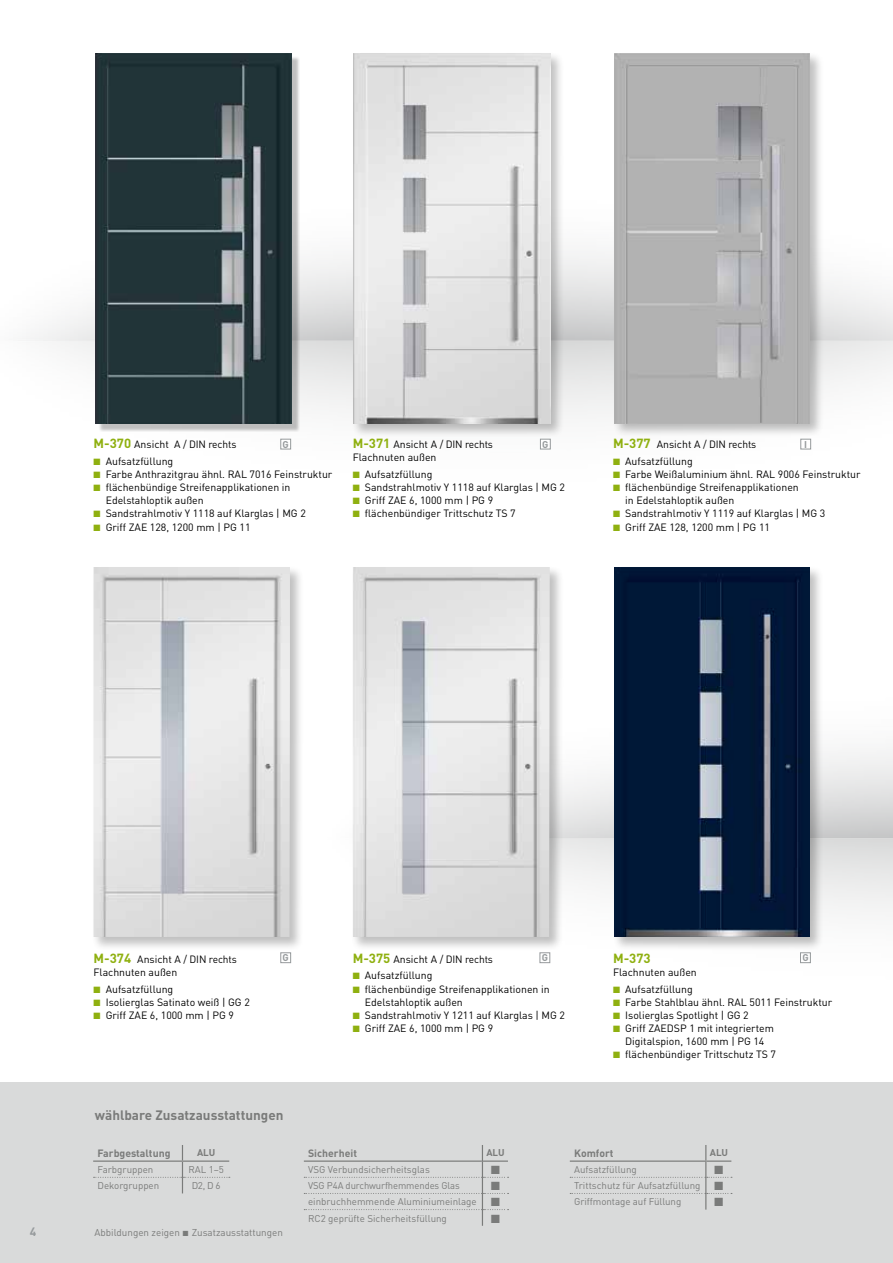
<style>
.page{position:relative;width:893px;height:1263px;background:#fff}
.page>*{position:absolute;margin:0;border:0;box-sizing:border-box;transform-origin:0 0}
.t1{font:700 13.5px "DIN Pro";color:#7a7b7a}
.t2{font:700 13.2px "DIN Pro";color:#8fb010}
.t3{font:12px "European Pi Three";color:#7a7b7a}
.t4{font:700 12px "DIN Pro";color:#969a9c}
.t5{font:10.5px/13.2px "DIN Pro";color:#000}
.t6{font:700 10.5px "DIN Pro";color:#7a7b7a}
.t7{font:9.9px "DIN Pro";color:#7a7b7a}
.t8{font:9.75px/16.4px "DIN Pro";color:#7a7b7a}
.t9{font:700 9.75px "DIN Pro";letter-spacing:-.005em;color:#7a7b7a}
.t10{font:700 9.75px "DIN Pro";color:#969a9c}
.s1{font-weight:700;font-size:13.2px;color:#8fb010}
.s2{color:#8fb010}
.s3{font-family:"European Pi Three";font-size:7.5px}
.s4{font-family:"European Pi Three";font-size:12px}
</style>
<div class="page">
<svg style="left:26px;top:251px;width:867px;height:90px"></svg>
<svg style="left:56px;top:341px;width:837px;height:109px"></svg>
<svg style="left:564px;top:749px;width:329px;height:89px"></svg>
<svg style="left:539px;top:838px;width:354px;height:126px"></svg>
<div style="left:91px;top:565px;width:213px;height:386px;background:#000;opacity:.25"></div>
<img style="left:94px;top:567px;width:196px;height:370px">
<div style="left:351px;top:565px;width:213px;height:386px;background:#000;opacity:.25"></div>
<img style="left:353px;top:567px;width:197px;height:370px">
<div style="left:352px;top:51px;width:212px;height:387px;background:#000;opacity:.25"></div>
<img style="left:354px;top:53px;width:196px;height:371px">
<div style="left:612px;top:51px;width:212px;height:387px;background:#000;opacity:.25"></div>
<img style="left:614px;top:53px;width:196px;height:370px">
<div style="left:612px;top:565px;width:212px;height:386px;background:#000;opacity:.25"></div>
<img style="left:614px;top:567px;width:196px;height:370px">
<div style="left:540px;top:439px;width:10px;height:10px;background:#fff"></div>
<div style="left:540px;top:439px;width:10px;height:10px;border:1px solid #969a9c"></div>
<div style="left:800px;top:953px;width:10px;height:10px;background:#fff"></div>
<div style="left:800px;top:952px;width:11px;height:11px;border:1px solid #969a9c"></div>
<div style="left:281px;top:439px;width:10px;height:10px;background:#fff"></div>
<div style="left:281px;top:439px;width:10px;height:10px;border:1px solid #969a9c"></div>
<div style="left:281px;top:952px;width:10px;height:11px;border:1px solid #969a9c"></div>
<div style="left:540px;top:953px;width:10px;height:10px;background:#fff"></div>
<div style="left:540px;top:952px;width:10px;height:11px;border:1px solid #969a9c"></div>
<div style="left:801px;top:439px;width:10px;height:10px;background:#fff"></div>
<div style="left:800px;top:439px;width:11px;height:10px;border:1px solid #969a9c"></div>
<div style="left:98px;top:56px;width:202px;height:376px;background:#000;opacity:.25"></div>
<img style="left:95px;top:53px;width:196px;height:370px">
<div style="left:0;top:1082px;width:893px;height:181px;background:#d9dada"></div>
<svg style="left:570px;top:1145px;width:162px;height:64px"></svg>
<hr style="left:93px;top:1160px;width:89px;height:2px;background:#7a7b7a">
<svg style="left:94px;top:1145px;width:136px;height:48px"></svg>
<svg style="left:304px;top:1145px;width:205px;height:81px"></svg>
<p class="t5" style="left:94px;top:437px;width:144px"><span class="s1">M-370</span> Ansicht A / DIN rechts</p>
<p class="t5" style="left:94px;top:454px;width:81px"><span class="s2">■</span> Aufsatzfüllung</p>
<p class="t5" style="left:94px;top:467px;width:240px"><span class="s2">■</span> Farbe Anthrazitgrau ähnl. RAL 7016 Feinstruktur</p>
<p class="t5" style="left:106px;top:480px;width:186px;text-indent:-12px"><span class="s2">■</span> flächenbündige Streifenapplikationen in<br>Edelstahloptik außen</p>
<p class="t5" style="left:94px;top:507px;width:214px"><span class="s2">■</span> Sandstrahlmotiv Y 1118 auf Klarglas | MG 2</p>
<p class="t5" style="left:94px;top:520px;width:158px"><span class="s2">■</span> Griff ZAE 128, 1200 mm | PG 11</p>
<p class="t10" style="left:283px;top:437px;width:8px">G</p>
<p class="t5" style="left:353px;top:437px;width:142px"><span class="s1">M-371</span> Ansicht A / DIN rechts<br>Flachnuten außen</p>
<p class="t5" style="left:353px;top:467px;width:81px"><span class="s2">■</span> Aufsatzfüllung</p>
<p class="t5" style="left:353px;top:480px;width:214px"><span class="s2">■</span> Sandstrahlmotiv Y 1118 auf Klarglas | MG 2</p>
<p class="t5" style="left:353px;top:493px;width:142px"><span class="s2">■</span> Griff ZAE 6, 1000 mm | PG 9</p>
<p class="t5" style="left:353px;top:507px;width:165px"><span class="s2">■</span> flächenbündiger Trittschutz TS 7</p>
<p class="t10" style="left:542px;top:437px;width:8px">G</p>
<p class="t5" style="left:613px;top:437px;width:145px"><span class="s1">M-377</span> Ansicht A / DIN rechts</p>
<p class="t5" style="left:613px;top:454px;width:81px"><span class="s2">■</span> Aufsatzfüllung</p>
<p class="t5" style="left:613px;top:467px;width:249px"><span class="s2">■</span> Farbe Weißaluminium ähnl. RAL 9006 Feinstruktur</p>
<p class="t5" style="left:625px;top:480px;width:175px;text-indent:-12px"><span class="s2">■</span> flächenbündige Streifenapplikationen in Edelstahloptik außen</p>
<p class="t5" style="left:613px;top:507px;width:214px"><span class="s2">■</span> Sandstrahlmotiv Y 1119 auf Klarglas | MG 3</p>
<p class="t5" style="left:613px;top:520px;width:158px"><span class="s2">■</span> Griff ZAE 128, 1200 mm | PG 11</p>
<p class="t10" style="left:804px;top:437px;width:4px">I</p>
<p class="t5" style="left:94px;top:952px;width:145px"><span class="s1">M-374</span> Ansicht A / DIN rechts<br>Flachnuten außen</p>
<p class="t5" style="left:94px;top:982px;width:81px"><span class="s2">■</span> Aufsatzfüllung</p>
<p class="t5" style="left:94px;top:995px;width:158px"><span class="s2">■</span> Isolierglas Satinato weiß | GG 2</p>
<p class="t5" style="left:94px;top:1008px;width:142px"><span class="s2">■</span> Griff ZAE 6, 1000 mm | PG 9</p>
<p class="t5" style="left:353px;top:952px;width:142px"><span class="s1">M-375</span> Ansicht A / DIN rechts</p>
<p class="t5" style="left:353px;top:968px;width:81px"><span class="s2">■</span> Aufsatzfüllung</p>
<p class="t5" style="left:365px;top:982px;width:186px;text-indent:-12px"><span class="s2">■</span> flächenbündige Streifenapplikationen in<br>Edelstahloptik außen</p>
<p class="t5" style="left:353px;top:1008px;width:214px"><span class="s2">■</span> Sandstrahlmotiv Y 1211 auf Klarglas | MG 2</p>
<p class="t5" style="left:353px;top:1021px;width:142px"><span class="s2">■</span> Griff ZAE 6, 1000 mm | PG 9</p>
<p class="t10" style="left:283px;top:951px;width:8px">G</p>
<p class="t10" style="left:542px;top:951px;width:8px">G</p>
<p class="t2" style="left:613px;top:949px;width:39px">M-373</p>
<p class="t5" style="left:613px;top:965px;width:85px">Flachnuten außen</p>
<p class="t5" style="left:613px;top:982px;width:81px"><span class="s2">■</span> Aufsatzfüllung</p>
<p class="t5" style="left:613px;top:995px;width:221px"><span class="s2">■</span> Farbe Stahlblau ähnl. RAL 5011 Feinstruktur</p>
<p class="t5" style="left:613px;top:1008px;width:137px"><span class="s2">■</span> Isolierglas Spotlight | GG 2</p>
<p class="t5" style="left:613px;top:1021px;width:162px;text-align:center"><span class="s2">■</span> Griff ZAEDSP 1 mit integriertem<br>Digitalspion, 1600 mm | PG 14</p>
<p class="t5" style="left:613px;top:1047px;width:165px"><span class="s2">■</span> flächenbündiger Trittschutz TS 7</p>
<p class="t10" style="left:802px;top:951px;width:8px">G</p>
<p class="t1" style="left:95px;top:1106px;width:190px">wählbare Zusatzausstattungen</p>
<p class="t6" style="left:97px;top:1146px;width:75px">Farbgestaltung</p>
<p class="t9" style="left:197px;top:1146px;width:20px">ALU</p>
<p class="t8" style="left:97px;top:1161px;width:57px">Farbgruppen</p>
<p class="t8" style="left:188px;top:1161px;width:37px">RAL 1–5</p>
<p class="t8" style="left:97px;top:1177px;width:63px">Dekorgruppen</p>
<p class="t8" style="left:192px;top:1177px;width:30px">D2, D 6</p>
<p class="t4" style="left:30px;top:1224px;width:8px">4</p>
<p class="t7" style="left:94px;top:1226px;width:190px">Abbildungen zeigen <span class="s3">L</span> Zusatzausstattungen</p>
<p class="t6" style="left:308px;top:1146px;width:50px">Sicherheit</p>
<p class="t9" style="left:486px;top:1146px;width:20px">ALU</p>
<p class="t8" style="left:308px;top:1161px;width:123px">VSG Verbundsicherheitsglas</p>
<p class="t3" style="left:490px;top:1162px;width:12px">L</p>
<p class="t8" style="left:308px;top:1177px;width:153px">VSG P4A durchwurfhemmendes Glas</p>
<p class="t3" style="left:490px;top:1178px;width:12px">L</p>
<p class="t8" style="left:308px;top:1193px;width:194px">einbruchhemmende Aluminiumeinlage <span class="s4">L<br></span>RC2 geprüfte Sicherheitsfüllung</p>
<p class="t3" style="left:490px;top:1210px;width:12px">L</p>
<p class="t6" style="left:574px;top:1146px;width:41px">Komfort</p>
<p class="t9" style="left:710px;top:1146px;width:20px">ALU</p>
<p class="t8" style="left:574px;top:1161px;width:64px">Aufsatzfüllung</p>
<p class="t3" style="left:714px;top:1162px;width:12px">L</p>
<p class="t8" style="left:574px;top:1177px;width:151px">Trittschutz für Aufsatzfüllung <span class="s4">L<br></span>Griffmontage auf Füllung</p>
<p class="t3" style="left:714px;top:1194px;width:12px">L</p>
</div>
